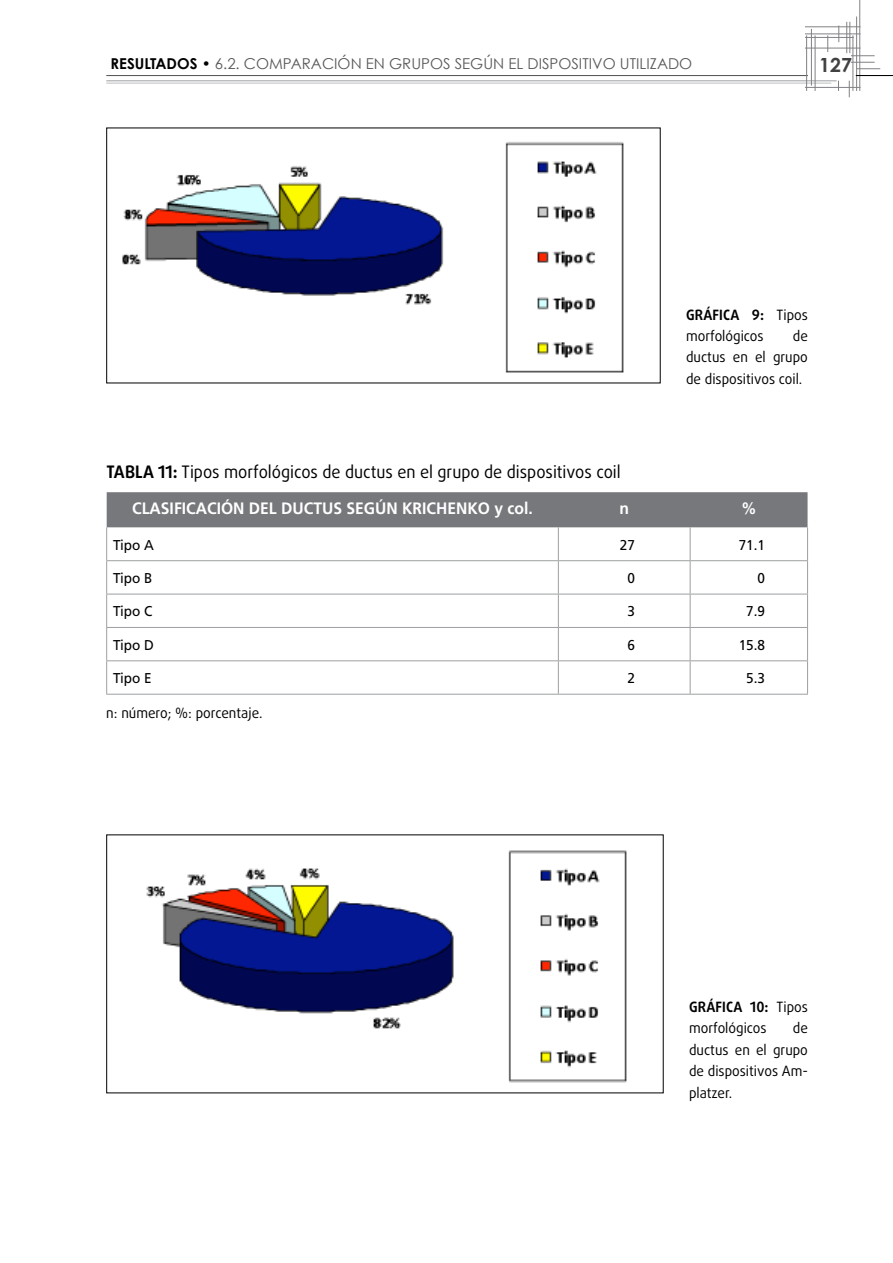
<style>
.page{position:relative;width:893px;height:1263px;background:#fff}
.page>*{position:absolute;margin:0;border:0;box-sizing:border-box;transform-origin:0 0}
.t1{font:700 19.5px "Century Gothic";color:#414042}
.TIT_TABLA{font:17.25px "Daxline Pro";color:#000;scale:.95 1}
.TABLA-CABECERA1{font:700 16.5px "Frutiger";color:#fff;scale:.95 1}
.t2{font:15px "Century Gothic";color:#58595b}
.PIE_FOTO{font:14.25px/21.3px "Daxline Pro";color:#000;scale:.95 1}
.TABLA-TX{font:14.25px "Frutiger";color:#000;scale:.95 1}
.s1{font-weight:700;color:#000}
.s2{font-weight:700}
</style>
<div class="page">
<hr style="left:106px;top:75px;width:702px;height:1px;background:#58595b">
<hr style="left:106px;top:81px;width:731px;height:1px;background:#9d9fa2">
<hr style="left:106px;top:83px;width:725px;height:1px;background:#bcbec0">
<hr style="left:859px;top:0;width:1px;height:91px;background:#808285">
<svg style="left:849px;top:81px;width:1px;height:16px"></svg>
<hr style="left:805px;top:87px;width:55px;height:1px;background:#808285">
<svg style="left:827px;top:35px;width:1px;height:17px"></svg>
<svg style="left:838px;top:26px;width:1px;height:16px"></svg>
<hr style="left:850px;top:22px;width:1px;height:31px;background:#808285">
<hr style="left:846px;top:22px;width:1px;height:31px;background:#808285">
<hr style="left:811px;top:29px;width:1px;height:57px;background:#808285">
<hr style="left:853px;top:35px;width:1px;height:56px;background:#808285">
<hr style="left:815px;top:35px;width:1px;height:56px;background:#808285">
<hr style="left:856px;top:17px;width:1px;height:74px;background:#808285">
<hr style="left:856px;top:75px;width:37px;height:1px;background:#000">
<hr style="left:806px;top:35px;width:1px;height:56px;background:#808285">
<hr style="left:805px;top:48px;width:55px;height:1px;background:#808285">
<hr style="left:805px;top:34px;width:55px;height:1px;background:#808285">
<hr style="left:805px;top:37px;width:49px;height:1px;background:#808285">
<hr style="left:805px;top:27px;width:55px;height:1px;background:#808285">
<svg style="left:851px;top:62px;width:29px;height:7px"></svg>
<svg style="left:851px;top:55px;width:24px;height:1px"></svg>
<div style="left:107px;top:492px;width:700px;height:35px;background:#77787b"></div>
<hr style="left:558px;top:527px;width:1px;height:33px;background:#9d9fa2">
<hr style="left:690px;top:527px;width:1px;height:33px;background:#9d9fa2">
<hr style="left:106px;top:560px;width:452px;height:1px;background:#9d9fa2">
<hr style="left:558px;top:560px;width:132px;height:1px;background:#9d9fa2">
<hr style="left:558px;top:561px;width:1px;height:33px;background:#9d9fa2">
<hr style="left:690px;top:560px;width:118px;height:1px;background:#9d9fa2">
<hr style="left:690px;top:561px;width:1px;height:33px;background:#9d9fa2">
<hr style="left:106px;top:594px;width:452px;height:1px;background:#9d9fa2">
<hr style="left:558px;top:594px;width:132px;height:1px;background:#9d9fa2">
<hr style="left:558px;top:594px;width:1px;height:33px;background:#9d9fa2">
<hr style="left:690px;top:594px;width:118px;height:1px;background:#9d9fa2">
<hr style="left:690px;top:594px;width:1px;height:33px;background:#9d9fa2">
<hr style="left:106px;top:627px;width:452px;height:1px;background:#9d9fa2">
<hr style="left:558px;top:627px;width:132px;height:1px;background:#9d9fa2">
<hr style="left:558px;top:628px;width:1px;height:32px;background:#9d9fa2">
<hr style="left:690px;top:627px;width:118px;height:1px;background:#9d9fa2">
<hr style="left:690px;top:628px;width:1px;height:32px;background:#9d9fa2">
<hr style="left:106px;top:660px;width:452px;height:1px;background:#9d9fa2">
<hr style="left:558px;top:660px;width:132px;height:1px;background:#9d9fa2">
<hr style="left:558px;top:661px;width:1px;height:33px;background:#9d9fa2">
<hr style="left:690px;top:660px;width:118px;height:1px;background:#9d9fa2">
<hr style="left:690px;top:661px;width:1px;height:33px;background:#9d9fa2">
<hr style="left:106px;top:527px;width:1px;height:33px;background:#9d9fa2">
<hr style="left:807px;top:527px;width:1px;height:33px;background:#9d9fa2">
<hr style="left:106px;top:561px;width:1px;height:33px;background:#9d9fa2">
<hr style="left:807px;top:561px;width:1px;height:33px;background:#9d9fa2">
<hr style="left:106px;top:594px;width:1px;height:33px;background:#9d9fa2">
<hr style="left:807px;top:594px;width:1px;height:33px;background:#9d9fa2">
<hr style="left:106px;top:628px;width:1px;height:32px;background:#9d9fa2">
<hr style="left:807px;top:628px;width:1px;height:32px;background:#9d9fa2">
<hr style="left:106px;top:661px;width:1px;height:33px;background:#9d9fa2">
<hr style="left:807px;top:661px;width:1px;height:33px;background:#9d9fa2">
<hr style="left:106px;top:694px;width:452px;height:1px;background:#9d9fa2">
<hr style="left:558px;top:694px;width:132px;height:1px;background:#9d9fa2">
<hr style="left:690px;top:694px;width:118px;height:1px;background:#9d9fa2">
<img style="left:122px;top:142px;width:502px;height:231px">
<img style="left:146px;top:850px;width:481px;height:233px">
<p class="t2" style="left:110px;top:54px;width:583px"><span class="s1">RESULTADOS •</span> 6.2. COMPARACIÓN EN GRUPOS SEGÚN EL DISPOSITIVO UTILIZADO</p>
<h1 class="t1" style="left:819px;top:52px;width:34px">127</h1>
<p class="PIE_FOTO" style="left:686px;top:304px;width:130px"><span class="s2">GRÁFICA 9:</span> Tipos morfológicos</p>
<p class="PIE_FOTO" style="left:686px;top:325px;width:130px;text-align:justify;text-indent:107px">de ductus en el grupo de dispositivos coil.</p>
<p class="TIT_TABLA" style="left:106px;top:460px;width:543px"><span class="s2">TABLA 11:</span> Tipos morfológicos de ductus en el grupo de dispositivos coil</p>
<p class="TABLA-CABECERA1" style="left:132px;top:498px;width:423px">CLASIFICACIÓN DEL DUCTUS SEGÚN KRICHENKO y col.</p>
<p class="TABLA-CABECERA1" style="left:619px;top:498px;width:12px">n</p>
<p class="TABLA-CABECERA1" style="left:741px;top:498px;width:18px">%</p>
<p class="TABLA-TX" style="left:113px;top:536px;width:45px">Tipo A</p>
<p class="TABLA-TX" style="left:620px;top:536px;width:17px">27</p>
<p class="TABLA-TX" style="left:739px;top:536px;width:29px">71.1</p>
<p class="TABLA-TX" style="left:113px;top:570px;width:43px">Tipo B</p>
<p class="TABLA-TX" style="left:627px;top:570px;width:9px">0</p>
<p class="TABLA-TX" style="left:757px;top:570px;width:9px">0</p>
<p class="TABLA-TX" style="left:113px;top:603px;width:43px">Tipo C</p>
<p class="TABLA-TX" style="left:627px;top:603px;width:9px">3</p>
<p class="TABLA-TX" style="left:746px;top:603px;width:21px">7.9</p>
<p class="TABLA-TX" style="left:113px;top:636px;width:45px">Tipo D</p>
<p class="TABLA-TX" style="left:627px;top:636px;width:9px">6</p>
<p class="TABLA-TX" style="left:739px;top:636px;width:29px">15.8</p>
<p class="TABLA-TX" style="left:113px;top:670px;width:42px">Tipo E</p>
<p class="TABLA-TX" style="left:627px;top:670px;width:9px">2</p>
<p class="TABLA-TX" style="left:746px;top:670px;width:21px">5.3</p>
<p class="PIE_FOTO" style="left:106px;top:703px;width:166px">n: número; %: porcentaje.</p>
<p class="PIE_FOTO" style="left:689px;top:996px;width:127px"><span class="s2">GRÁFICA 10:</span> Tipos morfológicos</p>
<p class="PIE_FOTO" style="left:689px;top:1018px;width:127px;text-align:justify;text-indent:104px">de ductus en el grupo de dispositivos Am&shy;platzer.</p>
</div>
